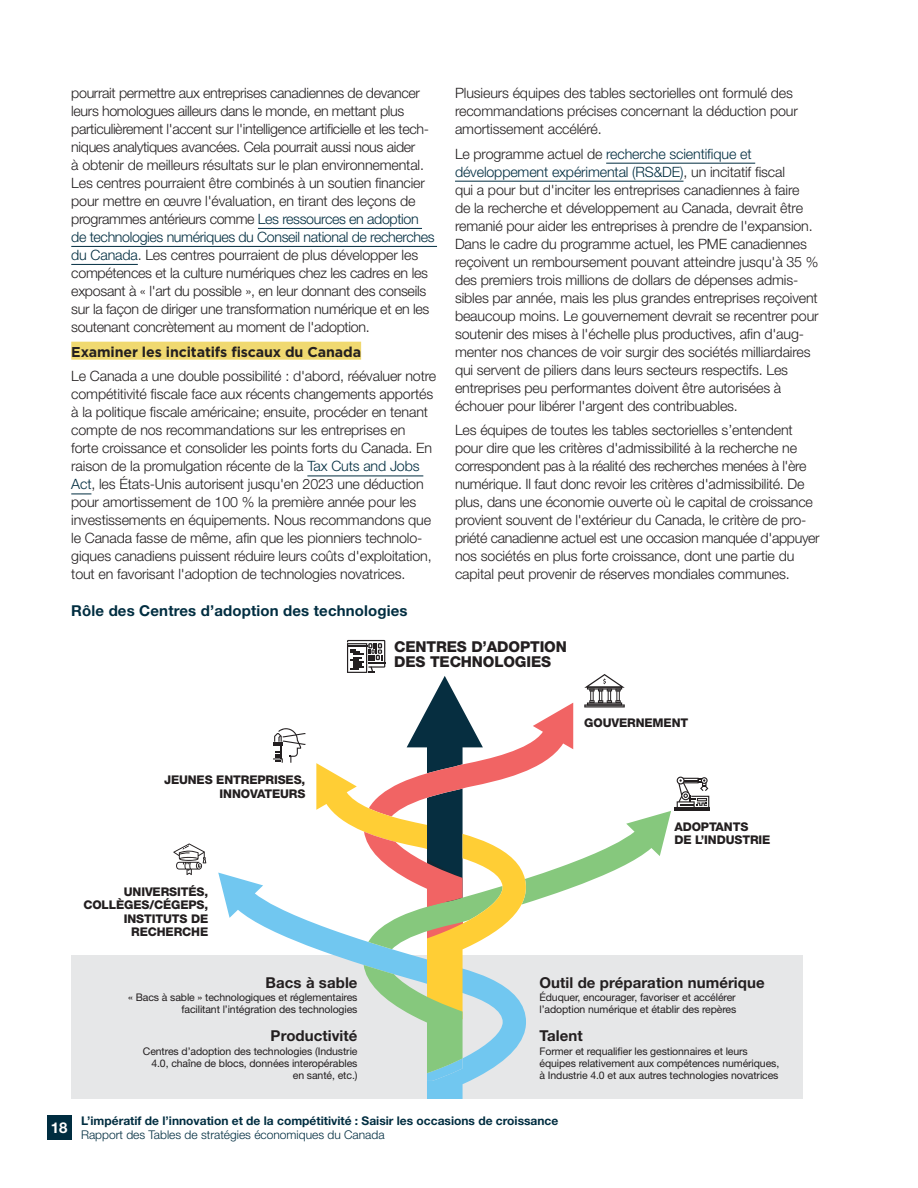
<style>
.page{position:relative;width:918px;height:1188px;background:#fff}
.page>*{position:absolute;margin:0;border:0;box-sizing:border-box;transform-origin:0 0}
.t1{font:700 15px "Helvetica Neue LT Std";letter-spacing:.005em;color:#231f20}
.t2{font:700 15px "Helvetica Neue LT Std";letter-spacing:.01em;color:#002d40}
.t3{font:800 15px/15px "Helvetica Neue LT Std";letter-spacing:-.01em;color:#231f20}
.t4{font:700 15px "Helvetica Neue LT Std";color:#fff}
.t5{font:300 14.25px/18px "Helvetica Neue LT Std";letter-spacing:-.01em;color:#231f20}
.t6{font:700 14.25px "Gotham HTF";letter-spacing:-.01em;color:#231f20}
.t7{font:800 12px/13.5px "Helvetica Neue LT Std";letter-spacing:-.01em;color:#231f20;text-align:right}
.t8{font:700 12px "Helvetica Neue LT Std";color:#002d40}
.t9{font:300 12px "Helvetica Neue LT Std";color:#002d40}
.t10{font:10.5px/12px "Helvetica Neue LT Std";letter-spacing:-.01em;color:#231f20}
.s1{color:#002d40}
</style>
<div class="page">
<hr style="left:258px;top:228px;width:164px;height:1px;background:#002d40">
<hr style="left:71px;top:246px;width:366px;height:1px;background:#002d40">
<hr style="left:71px;top:264px;width:67px;height:1px;background:#002d40">
<div style="left:71px;top:342px;width:290px;height:18px;background:#f0d970"></div>
<hr style="left:307px;top:476px;width:116px;height:1px;background:#002d40">
<svg style="left:71px;top:494px;width:20px;height:1px"></svg>
<hr style="left:606px;top:163px;width:149px;height:1px;background:#002d40">
<hr style="left:455px;top:181px;width:229px;height:1px;background:#002d40">
<div style="left:71px;top:956px;width:731px;height:143px;background:#e6e7e8"></div>
<svg style="left:173px;top:843px;width:33px;height:32px"></svg>
<hr style="left:674px;top:809px;width:36px;height:1px;background:#231f20">
<hr style="left:674px;top:807px;width:36px;height:1px;background:#231f20">
<svg style="left:677px;top:777px;width:32px;height:30px"></svg>
<svg style="left:218px;top:640px;width:453px;height:459px"></svg>
<div style="left:47px;top:1116px;width:24px;height:24px;background:#002d40"></div>
<p class="t5" style="left:71px;top:84px;width:365px">pourrait permettre aux entreprises canadiennes de devancer leurs homologues ailleurs dans le monde, en mettant plus particulièrement l'accent sur l'intelligence artificielle et les tech&shy;niques analytiques avancées. Cela pourrait aussi nous aider<br>à obtenir de meilleurs résultats sur le plan environnemental.<br>Les centres pourraient être combinés à un soutien financier pour mettre en œuvre l'évaluation, en tirant des leçons de programmes antérieurs comme <span class="s1">Les ressources en adoption de technologies numériques du Conseil national de recherches du Canada</span>. Les centres pourraient de plus développer les compétences et la culture numériques chez les cadres en les exposant à « l'art du possible », en leur donnant des conseils sur la façon de diriger une transformation numérique et en les soutenant concrètement au moment de l'adoption.</p>
<p class="t6" style="left:71px;top:343px;width:291px">Examiner les incitatifs fiscaux du Canada</p>
<p class="t5" style="left:71px;top:367px;width:366px">Le Canada a une double possibilité : d'abord, réévaluer notre compétitivité fiscale face aux récents changements apportés à la politique fiscale américaine; ensuite, procéder en tenant compte de nos recommandations sur les entreprises en<br>forte croissance et consolider les points forts du Canada. En raison de la promulgation récente de la <span class="s1">Tax Cuts and Jobs Act</span>, les États-Unis autorisent jusqu'en 2023 une déduction pour amortissement de 100 % la première année pour les investissements en équipements. Nous recommandons que le Canada fasse de même, afin que les pionniers technolo&shy;giques canadiens puissent réduire leurs coûts d'exploitation, tout en favorisant l'adoption de technologies novatrices.</p>
<p class="t2" style="left:71px;top:602px;width:338px">Rôle des Centres d’adoption des technologies</p>
<p class="t5" style="left:455px;top:84px;width:344px">Plusieurs équipes des tables sectorielles ont formulé des recommandations précises concernant la déduction pour amortissement accéléré.</p>
<p class="t5" style="left:455px;top:144px;width:365px">Le programme actuel de <span class="s1">recherche scientifique et développement expérimental (RS&amp;DE)</span>, un incitatif fiscal<br>qui a pour but d'inciter les entreprises canadiennes à faire<br>de la recherche et développement au Canada, devrait être remanié pour aider les entreprises à prendre de l'expansion.<br>Dans le cadre du programme actuel, les PME canadiennes reçoivent un remboursement pouvant atteindre jusqu'à 35 % des premiers trois millions de dollars de dépenses admis&shy;sibles par année, mais les plus grandes entreprises reçoivent beaucoup moins. Le gouvernement devrait se recentrer pour soutenir des mises à l'échelle plus productives, afin d'aug&shy;menter nos chances de voir surgir des sociétés milliardaires qui servent de piliers dans leurs secteurs respectifs. Les entreprises peu performantes doivent être autorisées à échouer pour libérer l'argent des contribuables.</p>
<p class="t5" style="left:455px;top:421px;width:366px">Les équipes de toutes les tables sectorielles s’entendent pour dire que les critères d'admissibilité à la recherche ne correspondent pas à la réalité des recherches menées à l'ère numérique. Il faut donc revoir les critères d'admissibilité. De plus, dans une économie ouverte où le capital de croissance provient souvent de l'extérieur du Canada, le critère de pro&shy;priété canadienne actuel est une occasion manquée d'appuyer nos sociétés en plus forte croissance, dont une partie du capital peut provenir de réserves mondiales communes.</p>
<p class="t3" style="left:394px;top:639px;width:174px">CENTRES D’ADOPTION<br>DES TECHNOLOGIES</p>
<p class="t7" style="left:584px;top:716px;width:106px">GOUVERNEMENT</p>
<p class="t7" style="left:164px;top:773px;width:143px">JEUNES ENTREPRISES,<br>INNOVATEURS</p>
<p class="t7" style="left:83px;top:885px;width:126px">UNIVERSITÉS,<br>COLLÈGES/CÉGEPS,<br>INSTITUTS DE<br>RECHERCHE</p>
<p class="t7" style="left:674px;top:820px;width:98px;text-align:left">ADOPTANTS<br>DE L’INDUSTRIE</p>
<p class="t4" style="left:51px;top:1118px;width:18px">18</p>
<p class="t1" style="left:266px;top:973px;width:93px">Bacs à sable</p>
<p class="t10" style="left:128px;top:992px;width:231px;text-align:right">« Bacs à sable » technologiques et réglementaires facilitant l’intégration des technologies</p>
<p class="t1" style="left:271px;top:1026px;width:88px">Productivité</p>
<p class="t10" style="left:143px;top:1045px;width:216px;text-align:right">Centres d’adoption des technologies (Industrie<br>4.0, chaîne de blocs, données interopérables en santé, etc.)</p>
<p class="t1" style="left:540px;top:973px;width:227px">Outil de préparation numérique</p>
<p class="t10" style="left:540px;top:992px;width:198px">Éduquer, encourager, favoriser et accélérer l’adoption numérique et établir des repères</p>
<p class="t1" style="left:540px;top:1026px;width:45px">Talent</p>
<p class="t10" style="left:540px;top:1045px;width:241px">Former et requalifier les gestionnaires et leurs équipes relativement aux compétences numériques, à Industrie 4.0 et aux autres technologies novatrices</p>
<p class="t8" style="left:81px;top:1114px;width:479px">L’impératif de l’innovation et de la compétitivité : Saisir les occasions de croissance</p>
<p class="t9" style="left:81px;top:1127px;width:305px">Rapport des Tables de stratégies économiques du Canada</p>
</div>
